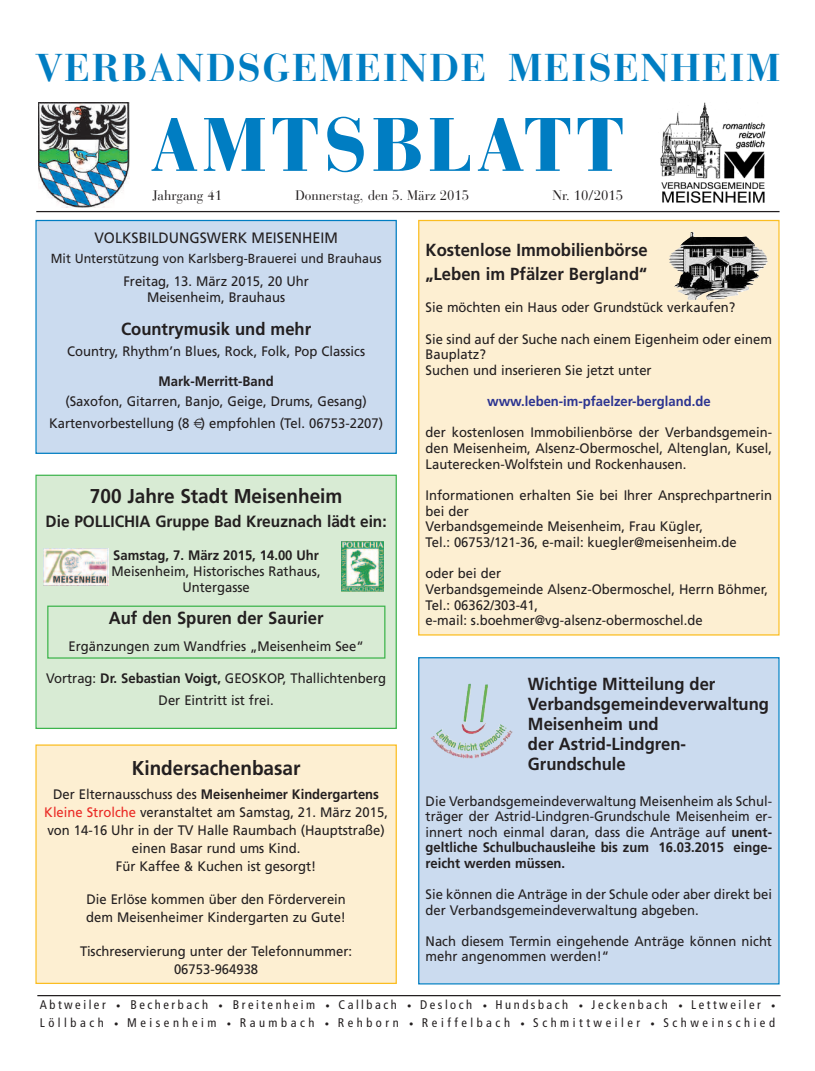
<style>
.page{position:relative;width:815px;height:1071px;background:#fff}
.page>*{position:absolute;margin:0;border:0;box-sizing:border-box;transform-origin:0 0}
.t1{font:900 75px "Bauer Bodoni";letter-spacing:.06em;color:#007dc2;scale:.96 1}
.t2{font:700 38.5px "Bauer Bodoni";letter-spacing:.045em;color:#007dc2}
.t3{font:700 20px "Frutiger";color:#231f20;scale:.95 1}
.t4{font:700 17.5px/19.8px "Frutiger";color:#231f20;scale:.95 1}
.t5{font:700 16.25px "Frutiger";color:#231f20;scale:.95 1}
.t6{font:15px "Frutiger";color:#231f20;scale:.95 1}
.t7{font:13.75px/15.6px "Frutiger";color:#231f20;text-align:center;scale:.95 1}
.t8{font:13.75px "Bauer Bodoni";color:#231f20;scale:.96 1}
.t9{font:700 13.75px "Frutiger";color:#231f20;scale:.95 1}
.t10{font:700 13.75px "Frutiger";color:#2c3491;scale:.95 1}
.t11{font:13.12px "Frutiger";color:#231f20;scale:.95 1}
.t12{font:condensed 12.5px/17.9px "Frutiger";letter-spacing:.205em;color:#231f20}
.s1{font-weight:700}
.s2{color:#ea2924}
.s3{font-stretch:normal;font-size:8.75px}
</style>
<div class="page">
<img style="left:38px;top:102px;width:91px;height:105px">
<img style="left:660px;top:102px;width:106px;height:101px">
<hr style="left:36px;top:211px;width:744px;height:1px;background:#231f20">
<hr style="left:37px;top:994px;width:744px;height:1px;background:#231f20">
<div style="left:37px;top:221px;width:359px;height:231px;background:#cbdbef"></div>
<div style="left:35px;top:220px;width:362px;height:234px;border:1px solid #007dc2"></div>
<div style="left:37px;top:475px;width:359px;height:252px;background:#d8ebd4"></div>
<div style="left:35px;top:474px;width:362px;height:254px;border:1px solid #3db44c"></div>
<div style="left:419px;top:221px;width:359px;height:413px;background:#fdefd2"></div>
<div style="left:418px;top:220px;width:362px;height:415px;border:1px solid #fbbd21"></div>
<div style="left:419px;top:658px;width:359px;height:324px;background:#cbdbef"></div>
<div style="left:418px;top:657px;width:362px;height:327px;border:1px solid #007dc2"></div>
<div style="left:37px;top:745px;width:359px;height:237px;background:#fdefd2"></div>
<div style="left:35px;top:744px;width:362px;height:239px;border:1px solid #fbbd21"></div>
<div style="left:47px;top:605px;width:338px;height:53px;border:1px solid #3db44c"></div>
<img style="left:43px;top:548px;width:66px;height:37px">
<img style="left:341px;top:541px;width:42px;height:50px">
<img style="left:462px;top:683px;width:30px;height:64px">
<img style="left:669px;top:232px;width:99px;height:68px">
<h2 class="t2" style="left:35px;top:54px;width:747px">VERBANDSGEMEINDE MEISENHEIM</h2>
<h1 class="t1" style="left:150px;top:116px;width:495px">AMTSBLATT</h1>
<p class="t8" style="left:152px;top:190px;width:74px">Jahrgang 41</p>
<p class="t8" style="left:295px;top:190px;width:183px">Donnerstag, den 5. März 2015</p>
<p class="t8" style="left:553px;top:190px;width:75px">Nr. 10/2015</p>
<p class="t6" style="left:94px;top:232px;width:258px">VOLKSBILDUNGSWERK MEISENHEIM</p>
<p class="t11" style="left:51px;top:253px;width:350px">Mit Unterstützung von Karlsberg-Brauerei und Brauhaus</p>
<p class="t7" style="left:123px;top:275px;width:197px">Freitag, 13. März 2015, 20 Uhr<br>Meisenheim, Brauhaus</p>
<p class="t4" style="left:121px;top:320px;width:202px">Countrymusik und mehr</p>
<p class="t7" style="left:67px;top:344px;width:315px">Country, Rhythm’n Blues, Rock, Folk, Pop Classics</p>
<p class="t9" style="left:158px;top:376px;width:123px">Mark-Merritt-Band</p>
<p class="t7" style="left:49px;top:391px;width:353px;line-height:21.9px">(Saxofon, Gitarren, Banjo, Geige, Drums, Gesang)<br>Kartenvorbestellung (8 ) empfohlen (Tel. 06753-2207)</p>
<h3 class="t3" style="left:90px;top:488px;width:267px">700 Jahre Stadt Meisenheim</h3>
<p class="t5" style="left:46px;top:514px;width:361px">Die POLLICHIA Gruppe Bad Kreuznach lädt ein:</p>
<p class="t9" style="left:113px;top:549px;width:218px">Samstag, 7. März 2015, 14.00 Uhr</p>
<p class="t7" style="left:112px;top:563px;width:222px">Meisenheim, Historisches Rathaus,<br>Untergasse</p>
<p class="t4" style="left:109px;top:609px;width:228px">Auf den Spuren der Saurier</p>
<p class="t7" style="left:69px;top:639px;width:312px">Ergänzungen zum Wandfries „Meisenheim See“</p>
<p class="t7" style="left:46px;top:668px;width:360px;line-height:21.9px">Vortrag: <span class="s1">Dr. Sebastian Voigt,</span> GEOSKOP, Thallichtenberg<br>Der Eintritt ist frei.</p>
<h3 class="t3" style="left:132px;top:759px;width:179px">Kindersachenbasar</h3>
<p class="t7" style="left:44px;top:786px;width:363px;line-height:18px">Der Elternausschuss des <span class="s1">Meisenheimer Kindergartens </span><span class="s2">Kleine Strolche</span> veranstaltet am Samstag, 21. März 2015, von 14-16 Uhr in der TV Halle Raumbach (Hauptstraße) einen Basar rund ums Kind.<br>Für Kaffee &amp; Kuchen ist gesorgt!</p>
<p class="t7" style="left:86px;top:891px;width:275px;line-height:18px;text-align:left">Die Erlöse kommen über den Förderverein dem Meisenheimer Kindergarten zu Gute!</p>
<p class="t7" style="left:80px;top:942px;width:288px;line-height:18px">Tischreservierung unter der Telefonnummer:<br>06753-964938</p>
<p class="t4" style="left:426px;top:240px;width:235px;line-height:23.4px">Kostenlose Immobilienbörse „Leben im Pfälzer Bergland“</p>
<p class="t7" style="left:426px;top:301px;width:328px">Sie möchten ein Haus oder Grundstück verkaufen?</p>
<p class="t7" style="left:426px;top:332px;width:366px;text-align:left">Sie sind auf der Suche nach einem Eigenheim oder einem<br>Bauplatz?<br>Suchen und inserieren Sie jetzt unter</p>
<p class="t10" style="left:487px;top:396px;width:237px">www.leben-im-pfaelzer-bergland.de</p>
<p class="t7" style="left:426px;top:426px;width:366px;text-align:justify">der kostenlosen Immobilienbörse der Verbandsgemein&shy;den Meisenheim, Alsenz-Obermoschel, Altenglan, Kusel, Lauterecken-Wolfstein und Rockenhausen.</p>
<p class="t7" style="left:426px;top:488px;width:366px;text-align:left">Informationen erhalten Sie bei Ihrer Ansprechpartnerin bei der<br>Verbandsgemeinde Meisenheim, Frau Kügler,<br>Tel.: 06753/121-36, e-mail: kuegler@meisenheim.de</p>
<p class="t7" style="left:426px;top:566px;width:362px;text-align:left">oder bei der<br>Verbandsgemeinde Alsenz-Obermoschel, Herrn Böhmer, Tel.: 06362/303-41,<br>e-mail: s.boehmer@vg-alsenz-obermoschel.de</p>
<p class="t4" style="left:528px;top:675px;width:255px">Wichtige Mitteilung der<br>Verbandsgemeindeverwaltung<br>Meisenheim und<br>der Astrid-Lindgren-<br>Grundschule</p>
<p class="t7" style="left:426px;top:794px;width:366px;text-align:justify">Die Verbandsgemeindeverwaltung Meisenheim als Schul&shy;träger der Astrid-Lindgren-Grundschule Meisenheim er&shy;innert noch einmal daran, dass die Anträge auf <span class="s1">unent&shy;geltliche Schulbuchausleihe bis zum 16.03.2015 einge&shy;reicht werden müssen.</span></p>
<p class="t7" style="left:426px;top:887px;width:366px;text-align:left">Sie können die Anträge in der Schule oder aber direkt bei der Verbandsgemeindeverwaltung abgeben.</p>
<p class="t7" style="left:426px;top:933px;width:366px;text-align:left">Nach diesem Termin eingehende Anträge können nicht mehr angenommen werden!“</p>
<p class="t12" style="left:40px;top:996px;width:737px">Abtweiler <span class="s3">•</span> Becherbach <span class="s3">•</span> Breitenheim <span class="s3">•</span> Callbach <span class="s3">•</span> Desloch <span class="s3">•</span> Hundsbach <span class="s3">•</span> Jeckenbach <span class="s3">•</span> Lettweiler <span class="s3">•<br></span>Löllbach <span class="s3">•</span> Meisenheim <span class="s3">•</span> Raumbach <span class="s3">•</span> Rehborn <span class="s3">•</span> Reiffelbach <span class="s3">•</span> Schmittweiler <span class="s3">•</span> Schweinschied</p>
</div>
